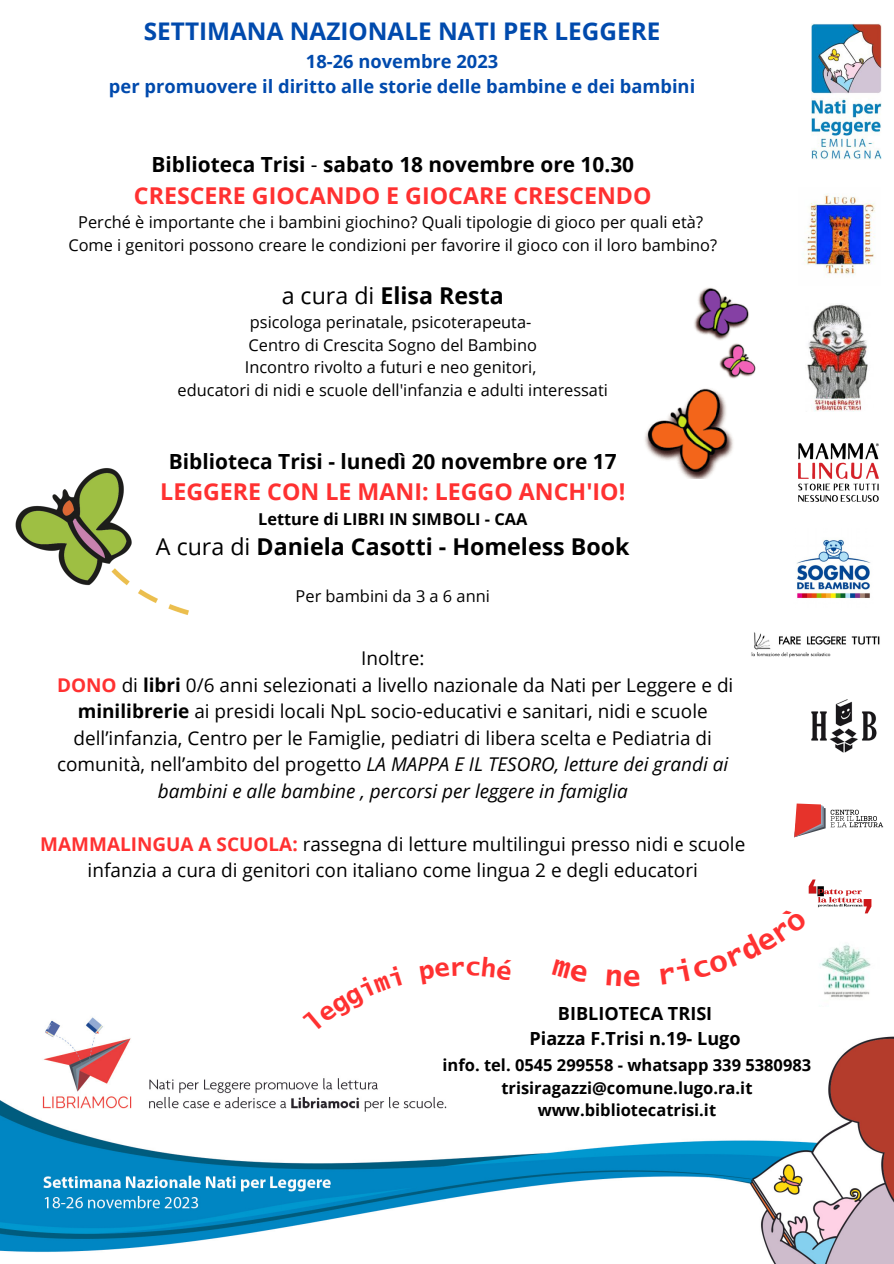
<style>
.page{position:relative;width:894px;height:1264px;background:#fff}
.page>*{position:absolute;margin:0;border:0;box-sizing:border-box;transform-origin:0 0}
.t1{font:700 29.55px "Lucida Console W1 G";color:#ff3131}
.t2{font:700 24.3px "Open Sans";color:#004aad}
.t3{font:700 23.25px "Open Sans";color:#ff3131}
.t4{font:700 23.25px "Open Sans";color:#000}
.t5{font:700 20.85px "Open Sans";color:#000}
.t6{font:18.9px/26.5px "Open Sans";color:#000;text-align:center}
.t7{font:700 18.3px "Open Sans";color:#004aad}
.t8{font:700 18px "Open Sans";color:#000}
.t9{font:700 16.5px "Open Sans";color:#000}
.t10{font:16.35px "Open Sans";color:#000}
.t11{font:700 16.35px "Open Sans";color:#000}
.s1{font-weight:400}
.s2{font-weight:700;color:#ff3131}
.s3{font-weight:700}
.s4{font-style:italic}
</style>
<div class="page">
<img style="left:0;top:1017px;width:893px;height:246px">
<img style="left:807px;top:304px;width:61px;height:108px">
<img style="left:804px;top:194px;width:71px;height:83px">
<img style="left:811px;top:23px;width:69px;height:136px">
<img style="left:808px;top:880px;width:63px;height:33px">
<img style="left:751px;top:632px;width:129px;height:25px">
<img style="left:797px;top:539px;width:74px;height:60px">
<img style="left:811px;top:699px;width:66px;height:54px">
<svg style="left:794px;top:803px;width:88px;height:34px"></svg>
<img style="left:15px;top:468px;width:174px;height:147px">
<img style="left:645px;top:287px;width:111px;height:191px">
<img style="left:798px;top:443px;width:80px;height:58px">
<img style="left:820px;top:944px;width:51px;height:54px">
<svg style="left:302px;top:1017px;width:100px;height:15px"></svg>
<p class="t2" style="left:144px;top:14px;width:518px">SETTIMANA NAZIONALE NATI PER LEGGERE</p>
<p class="t7" style="left:306px;top:48px;width:194px">18-26 novembre 2023</p>
<p class="t7" style="left:109px;top:73px;width:587px">per promuovere il diritto alle storie delle bambine e dei bambini</p>
<p class="t5" style="left:151px;top:150px;width:484px">Biblioteca Trisi <span class="s1">-</span> sabato 18 novembre ore 10.30</p>
<p class="t3" style="left:134px;top:179px;width:519px">CRESCERE GIOCANDO E GIOCARE CRESCENDO</p>
<p class="t10" style="left:78px;top:211px;width:626px">Perché è importante che i bambini giochino? Quali tipologie di gioco per quali età?</p>
<p class="t10" style="left:68px;top:233px;width:650px">Come i genitori possono creare le condizioni per favorire il gioco con il loro bambino?</p>
<p class="t4" style="left:281px;top:279px;width:223px"><span class="s1">a cura di</span> Elisa Resta</p>
<p class="t10" style="left:250px;top:311px;width:283px">psicologa perinatale, psicoterapeuta-</p>
<p class="t10" style="left:248px;top:333px;width:290px">Centro di Crescita Sogno del Bambino</p>
<p class="t10" style="left:245px;top:356px;width:293px">Incontro rivolto a futuri e neo genitori,</p>
<p class="t10" style="left:177px;top:378px;width:432px">educatori di nidi e scuole dell'infanzia e adulti interessati</p>
<p class="t5" style="left:169px;top:446px;width:449px">Biblioteca Trisi - lunedì 20 novembre ore 17</p>
<p class="t3" style="left:160px;top:475px;width:466px">LEGGERE CON LE MANI: LEGGO ANCH'IO!</p>
<p class="t11" style="left:258px;top:507px;width:271px">Letture di LIBRI IN SIMBOLI - CAA</p>
<p class="t4" style="left:156px;top:530px;width:475px"><span class="s1">A cura di</span> Daniela Casotti - Homeless Book</p>
<p class="t10" style="left:295px;top:585px;width:196px">Per bambini da 3 a 6 anni</p>
<p class="t6" style="left:361px;top:644px;width:65px">Inoltre:</p>
<p class="t6" style="left:57px;top:671px;width:677px"><span class="s2">DONO</span> di <span class="s3">libri</span> 0/6 anni selezionati a livello nazionale da Nati per Leggere e di <span class="s3">minilibrerie</span> ai presidi locali NpL socio-educativi e sanitari, nidi e scuole dell’infanzia, Centro per le Famiglie, pediatri di libera scelta e Pediatria di comunità, nell’ambito del progetto <span class="s4">LA MAPPA E IL TESORO, letture dei grandi ai bambini e alle bambine , percorsi per leggere in famiglia</span></p>
<p class="t6" style="left:40px;top:830px;width:706px"><span class="s2">MAMMALINGUA A SCUOLA:</span> rassegna di letture multilingui presso nidi e scuole infanzia a cura di genitori con italiano come lingua 2 e degli educatori</p>
<p class="t1" style="left:622px;top:962px;width:19px">e</p>
<p class="t8" style="left:557px;top:1000px;width:156px">BIBLIOTECA TRISI</p>
<p class="t8" style="left:529px;top:1025px;width:212px">Piazza F.Trisi n.19- Lugo</p>
<p class="t9" style="left:442px;top:1053px;width:370px">info. tel. 0545 299558 - whatsapp 339 5380983</p>
<p class="t9" style="left:501px;top:1075px;width:252px">trisiragazzi@comune.lugo.ra.it</p>
<p class="t9" style="left:537px;top:1098px;width:180px">www.bibliotecatrisi.it</p>
</div>
